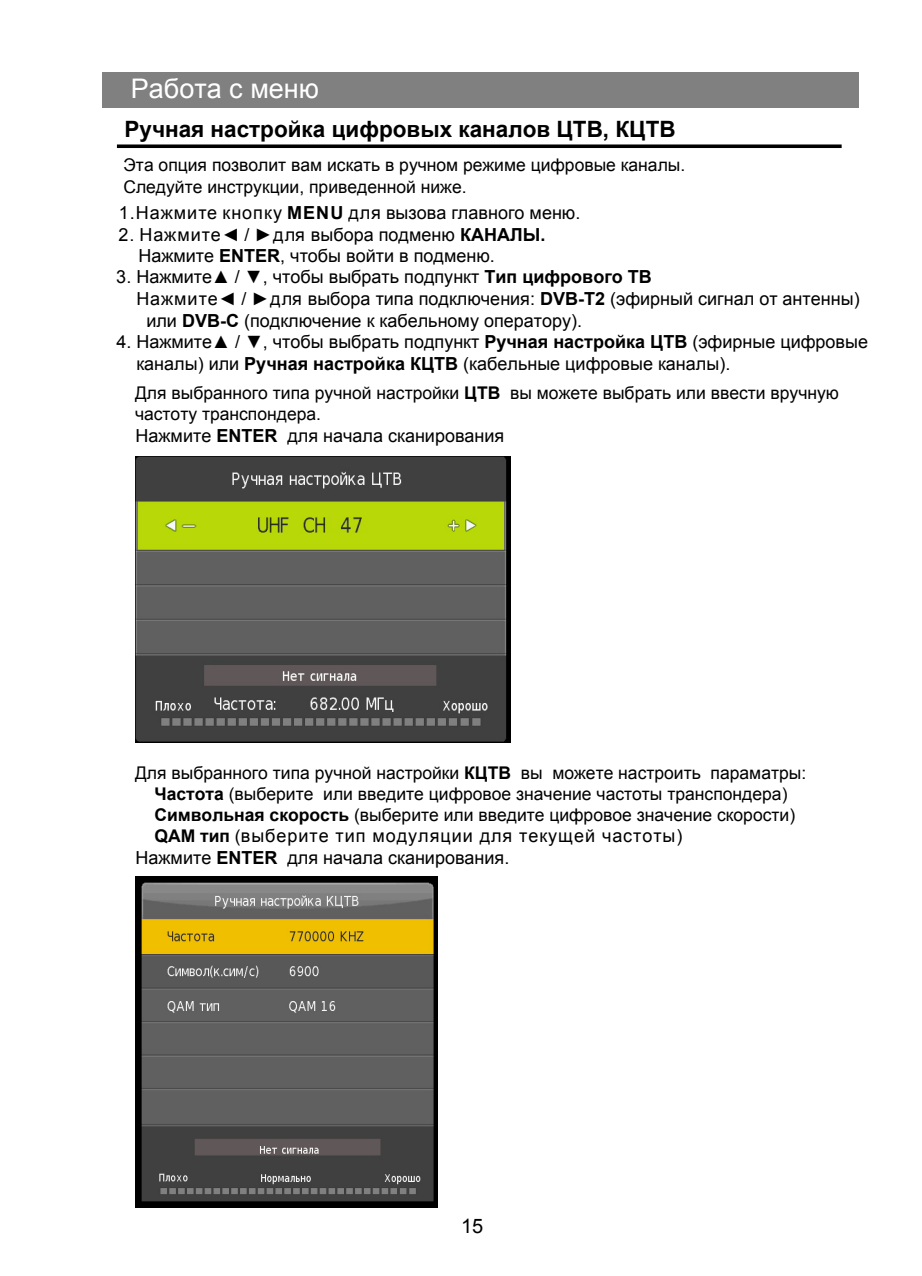
<style>
.page{position:relative;width:922px;height:1276px;background:#fff}
.page>*{position:absolute;margin:0;border:0;box-sizing:border-box;transform-origin:0 0}
.t1{font:27px "Arial";color:#fff}
.t2{font:700 22.5px "Arial";color:#000}
.t3{font:20px "Arial";color:#000}
.t4{font:18px/21.2px "Arial";color:#000}
.t5{font:18px/21.5px "Arial";letter-spacing:.055em;color:#000}
.t6{font:17.5px/21px "Arial";color:#000}
.s1{font-weight:700}
.s2{font-weight:700;font-size:17.5px}
.s3{font-size:17.5px}
</style>
<div class="page">
<div style="left:102px;top:72px;width:756px;height:35px;background:#808080"></div>
<svg style="left:117px;top:144px;width:724px;height:4px;background:#1e1e1e"></svg>
<img style="left:136px;top:456px;width:374px;height:286px">
<img style="left:136px;top:876px;width:302px;height:331px">
<h1 class="t1" style="left:131px;top:70px;width:190px">Работа с меню</h1>
<p class="t2" style="left:124px;top:113px;width:552px">Ручная настройка цифровых каналов ЦТВ, КЦТВ</p>
<p class="t6" style="left:123px;top:153px;width:563px;line-height:22.5px">Эта опция позволит вам искать в ручном режиме цифровые каналы.<br>Следуйте инструкции, приведенной ниже.</p>
<p class="t4" style="left:119px;top:202px;width:463px">1.Нажмите кнопку <span class="s1">MENU</span> для вызова главного меню.</p>
<p class="t4" style="left:138px;top:223px;width:408px;text-indent:-20px">2. Нажмите◄ / ►для выбора подменю <span class="s1">КАНАЛЫ.<br></span>Нажмите <span class="s1">ENTER</span>, чтобы войти в подменю.</p>
<p class="t4" style="left:116px;top:266px;width:537px">3. Нажмите▲ / ▼, чтобы выбрать подпункт <span class="s1">Тип цифрового ТВ</span></p>
<p class="t4" style="left:136px;top:288px;width:724px">Нажмите◄ / ►для выбора типа подключения: <span class="s1">DVB-T2</span> (эфирный сигнал от антенны)</p>
<p class="t4" style="left:146px;top:309px;width:437px">или <span class="s1">DVB-C</span> (подключение к кабельному оператору).</p>
<p class="t4" style="left:136px;top:331px;width:733px;text-indent:-20px">4. Нажмите▲ / ▼, чтобы выбрать подпункт <span class="s1">Ручная настройка ЦТВ</span> (эфирные цифровые каналы) или <span class="s1">Ручная настройка КЦТВ</span> (кабельные цифровые каналы).</p>
<p class="t6" style="left:135px;top:383px;width:705px">Для выбранного типа ручной настройки <span class="s1">ЦТВ</span> вы можете выбрать или ввести вручную частоту транспондера.</p>
<p class="t4" style="left:135px;top:425px;width:370px">Нажмите <span class="s1">ENTER</span> для начала сканирования</p>
<p class="t6" style="left:135px;top:762px;width:672px;text-align:center">Для выбранного типа ручной настройки <span class="s1">КЦТВ</span> вы можете настроить параматры:<br><span class="s1">Частота</span> (выберите или введите цифровое значение частоты транспондера)<br><span class="s1">Символьная скорость</span> (выберите или введите цифровое значение скорости)</p>
<p class="t5" style="left:135px;top:825px;width:548px;text-indent:19px"><span class="s2">QAM тип</span> <span class="s3">(</span>выберите тип модуляции для текущей частоты)<br>Нажмите <span class="s1">ENTER</span> для начала сканирования.</p>
<p class="t3" style="left:461px;top:1212px;width:24px">15</p>
</div>
